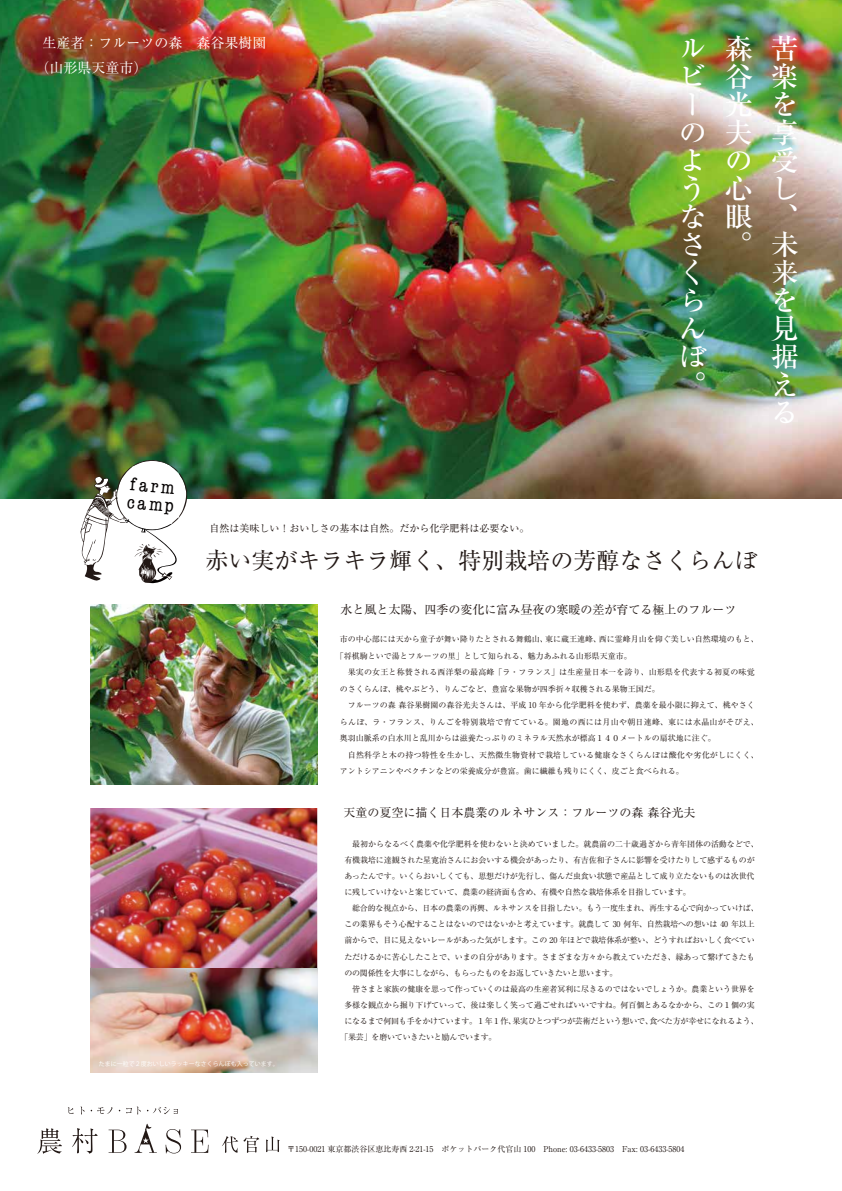
<style>
.page{position:relative;width:842px;height:1191px;background:#fff}
.page>*{position:absolute;margin:0;border:0;box-sizing:border-box;transform-origin:0 0}
.t1{font:500 28px/28px "Ryumin Pro";color:#fff;text-align:justify}
.t2{font:23px "Ryumin Pro";color:#221815}
.t3{font:condensed 18.8px/17.9px "American Typewriter";color:#040000;scale:1.08 1}
.t4{font:14px/25px "Ryumin Pro";color:#fff}
.t5{font:12px "Ryumin Pro";color:#221815}
.t6{font:10px "Ryumin Pro";color:#221815}
.t7{font:8px "Ryumin Pro";letter-spacing:-.01em;color:#221815}
.t8{font:8px "Ryumin Pro";letter-spacing:.02em;color:#221815}
.t9{font:8px "Ryumin Pro";letter-spacing:.035em;color:#221815}
.t10{font:8px "Ryumin Pro";letter-spacing:.03em;color:#221815}
.t11{font:6px "Koz Go Pr 6 N";color:#fff}
</style>
<div class="page">
<img style="left:0;top:0;width:842px;height:499px">
<svg style="left:38px;top:1128px;width:24px;height:25px"></svg>
<svg style="left:72px;top:1128px;width:26px;height:25px"></svg>
<svg style="left:109px;top:1129px;width:18px;height:23px"></svg>
<svg style="left:166px;top:1129px;width:15px;height:24px"></svg>
<svg style="left:191px;top:1129px;width:18px;height:23px"></svg>
<svg style="left:136px;top:1123px;width:18px;height:29px"></svg>
<svg style="left:68px;top:1107px;width:6px;height:6px"></svg>
<svg style="left:80px;top:1106px;width:5px;height:8px"></svg>
<svg style="left:91px;top:1107px;width:22px;height:7px"></svg>
<svg style="left:126px;top:1106px;width:15px;height:8px"></svg>
<svg style="left:147px;top:1107px;width:31px;height:7px"></svg>
<svg style="left:222px;top:1136px;width:16px;height:16px"></svg>
<svg style="left:244px;top:1135px;width:15px;height:17px"></svg>
<svg style="left:266px;top:1136px;width:13px;height:16px"></svg>
<img style="left:90px;top:605px;width:227px;height:180px">
<img style="left:90px;top:808px;width:227px;height:160px">
<img style="left:90px;top:968px;width:227px;height:104px">
<svg style="left:80px;top:460px;width:107px;height:124px"></svg>
<h3 class="t4" style="left:36px;top:29px;width:232px;text-indent:7px">生産者：フルーツの森　森谷果樹園（山形県天童市）</h3>
<h3 class="t3" style="left:130px;top:474px;width:45px;rotate:5deg">farm camp</h3>
<p class="t6" style="left:209px;top:520px;width:322px">自然は美味しい！おいしさの基本は自然。だから化学肥料は必要ない。</p>
<h1 class="t1" style="left:679px;top:33px;width:29px;text-align:left">ルビーのようなさくらんぼ。</h1>
<h1 class="t1" style="left:725px;top:33px;width:29px">森谷光夫の心眼。</h1>
<h1 class="t1" style="left:771px;top:33px;width:29px">苦楽を享受し、未来を見据える</h1>
<h2 class="t2" style="left:205px;top:542px;width:554px">赤い実がキラキラ輝く、特別栽培の芳醇なさくらんぼ</h2>
<h3 class="t5" style="left:341px;top:599px;width:397px">水と風と太陽、四季の変化に富み昼夜の寒暖の差が育てる極上のフルーツ</h3>
<p class="t7" style="left:340px;top:633px;width:420px">市の中心部には天から童子が舞い降りたとされる舞鶴山、東に蔵王連峰、西に霊峰月山を仰ぐ美しい自然環境のもと、</p>
<p class="t7" style="left:336px;top:649px;width:297px">「将棋駒といで湯とフルーツの里」として知られる、魅力あふれる山形県天童市。</p>
<p class="t8" style="left:340px;top:666px;width:416px">　果実の女王と称賛される西洋梨の最高峰「ラ・フランス」は生産量日本一を誇り、山形県を代表する初夏の味覚</p>
<p class="t7" style="left:340px;top:682px;width:321px">のさくらんぼ、桃やぶどう、りんごなど、豊富な果物が四季折々収穫される果物王国だ。</p>
<p class="t7" style="left:340px;top:699px;width:416px">　フルーツの森 森谷果樹園の森谷光夫さんは、平成 10 年から化学肥料を使わず、農薬を最小限に抑えて、桃やさく</p>
<p class="t9" style="left:340px;top:715px;width:420px">らんぼ、ラ・フランス、りんごを特別栽培で育てている。園地の西には月山や朝日連峰、東には水晶山がそびえ、</p>
<p class="t7" style="left:340px;top:732px;width:377px">奥羽山脈系の白水川と乱川からは滋養たっぷりのミネラル天然水が標高１４０メートルの扇状地に注ぐ。</p>
<p class="t10" style="left:340px;top:748px;width:421px">　自然科学と木の持つ特性を生かし、天然微生物資材で栽培している健康なさくらんぼは酸化や劣化がしにくく、</p>
<p class="t7" style="left:340px;top:765px;width:345px">アントシアニンやペクチンなどの栄養成分が豊富。歯に繊維も残りにくく、皮ごと食べられる。</p>
<p class="t11" style="left:99px;top:1060px;width:181px">たまに一粒で２度おいしいラッキーなさくらんぼも入っています。</p>
<h3 class="t5" style="left:343px;top:803px;width:353px">天童の夏空に描く日本農業のルネサンス：フルーツの森 森谷光夫</h3>
<p class="t7" style="left:352px;top:838px;width:408px">最初からなるべく農薬や化学肥料を使わないと決めていました。就農前の二十歳過ぎから青年団体の活動などで、</p>
<p class="t7" style="left:344px;top:854px;width:412px">有機栽培に達観された星寛治さんにお会いする機会があったり、有吉佐和子さんに影響を受けたりして感ずるものが</p>
<p class="t7" style="left:344px;top:870px;width:412px">あったんです。いくらおいしくても、思想だけが先行し、傷んだ虫食い状態で産品として成り立たないものは次世代</p>
<p class="t7" style="left:344px;top:886px;width:348px">に残していけないと案じていて、農業の経済面も含め、有機や自然な栽培体系を目指しています。</p>
<p class="t7" style="left:344px;top:902px;width:416px">　総合的な視点から、日本の農業の再興、ルネサンスを目指したい。もう一度生まれ、再生する心で向かっていけば、</p>
<p class="t7" style="left:344px;top:918px;width:412px">この業界もそう心配することはないのではないかと考えています。就農して 30 何年、自然栽培への想いは 40 年以上</p>
<p class="t7" style="left:344px;top:934px;width:412px">前からで、目に見えないレールがあった気がします。この 20 年ほどで栽培体系が整い、どうすればおいしく食べてい</p>
<p class="t7" style="left:344px;top:950px;width:412px">ただけるかに苦心したことで、いまの自分があります。さまざまな方々から教えていただき、縁あって繋げてきたも</p>
<p class="t7" style="left:344px;top:966px;width:275px">のの関係性を大事にしながら、もらったものをお返していきたいと思います。</p>
<p class="t7" style="left:344px;top:982px;width:412px">　皆さまと家族の健康を思って作っていくのは最高の生産者冥利に尽きるのではないでしょうか。農業という世界を</p>
<p class="t7" style="left:344px;top:998px;width:412px">多様な観点から掘り下げていって、後は楽しく笑って過ごせればいいですね。何百個とあるなかから、この１個の実</p>
<p class="t7" style="left:344px;top:1014px;width:416px">になるまで何回も手をかけています。１年１作、果実ひとつずつが芸術だという想いで、食べた方が幸せになれるよう、</p>
<p class="t7" style="left:340px;top:1030px;width:158px">「果芸」を磨いていきたいと励んでいます。</p>
<p class="t7" style="left:287px;top:1142px;width:399px">〒150-0021 東京都渋谷区恵比寿西 2-21-15　ポケットパーク代官山 100　Phone: 03-6433-5803　Fax: 03-6433-5804</p>
</div>
